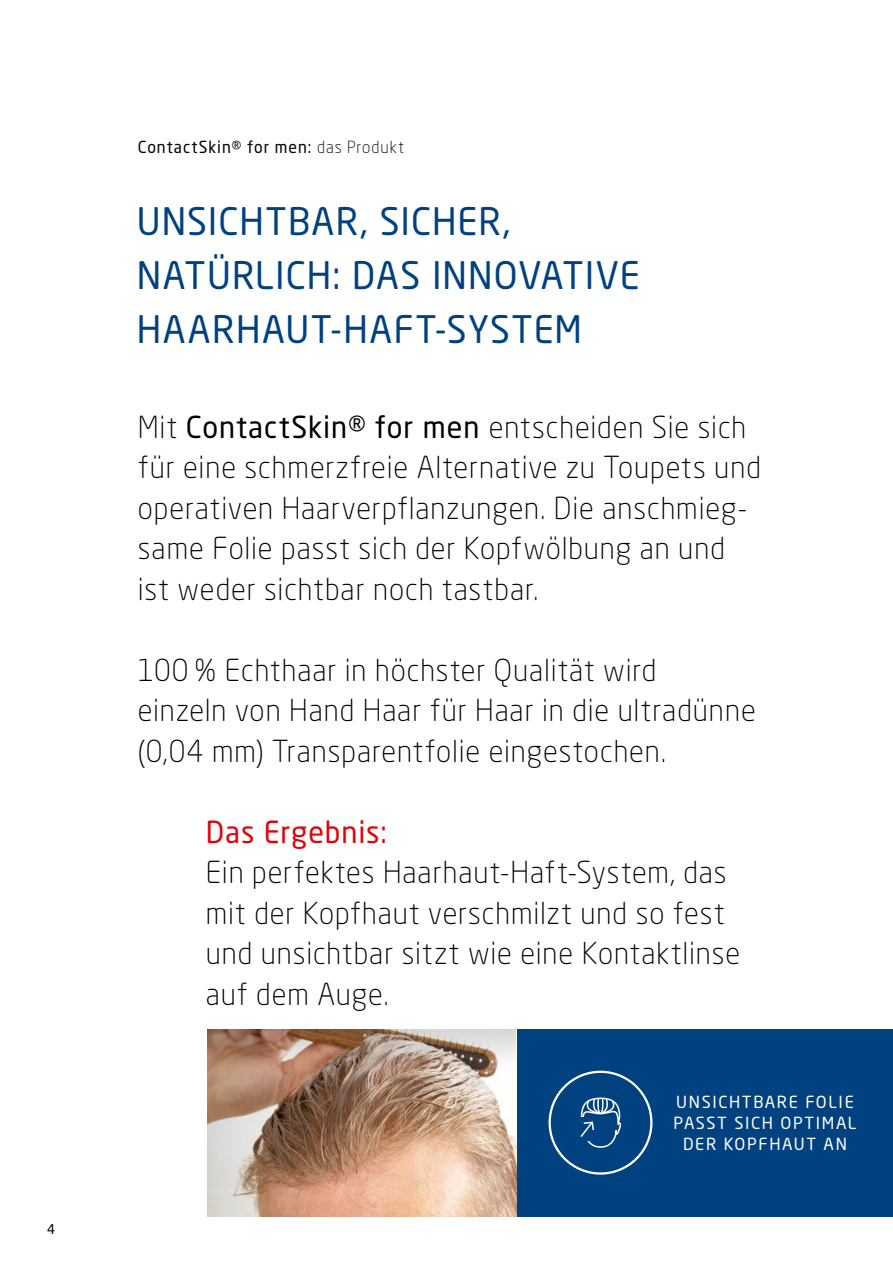
<style>
.page{position:relative;width:893px;height:1263px;background:#fff}
.page>*{position:absolute;margin:0;border:0;box-sizing:border-box;transform-origin:0 0}
.t1{font:37.5px/54px "Neo Sans Pro";letter-spacing:.035em;color:#00417f;scale:.96 1}
.t2{font:300 30px/40.5px "Neo Sans Pro";letter-spacing:.03em;color:#000;scale:.96 1}
.t3{font:30px "Neo Sans Pro";letter-spacing:.03em;color:#e3000b;scale:.96 1}
.t4{font:16.5px/21px "Neo Sans";letter-spacing:.1em;color:#fff;text-align:center}
.t5{font:16.5px "Neo Sans Pro";letter-spacing:.06em;color:#000;scale:.96 1}
.t6{font:13.5px "Neo Sans";color:#000}
.s1{font-weight:300}
.s2{font-weight:400}
</style>
<div class="page">
<div style="left:516px;top:1029px;width:377px;height:187px;background:#00417f"></div>
<div style="left:549px;top:1071px;width:103px;height:103px;border:2px solid #fff;border-radius:50%"></div>
<svg style="left:580px;top:1097px;width:42px;height:51px"></svg>
<svg style="left:207px;top:1131px;width:309px;height:85px;background:#cfaa91"></svg>
<img style="left:207px;top:1029px;width:309px;height:102px">
<p class="t6" style="left:47px;top:1221px;width:9px">4</p>
<p class="t5" style="left:138px;top:137px;width:279px">ContactSkin® for men: <span class="s1">das Produkt</span></p>
<p class="t1" style="left:137px;top:194px;width:525px">UNSICHTBAR, SICHER,<br>NATÜRLICH: DAS INNOVATIVE<br>HAARHAUT-HAFT-SYSTEM</p>
<p class="t2" style="left:138px;top:406px;width:651px">Mit <span class="s2">ContactSkin® for men</span> entscheiden Sie sich für eine schmerzfreie Alternative zu Toupets und operativen Haarverpflanzungen. Die anschmieg&shy;same Folie passt sich der Kopfwölbung an und ist weder sichtbar noch tastbar.</p>
<p class="t2" style="left:138px;top:649px;width:645px">100 % Echthaar in höchster Qualität wird<br>einzeln von Hand Haar für Haar in die ultradünne (0,04 mm) Transparentfolie eingestochen.</p>
<p class="t3" style="left:206px;top:813px;width:190px">Das Ergebnis:</p>
<p class="t2" style="left:206px;top:852px;width:558px">Ein perfektes Haarhaut-Haft-System, das mit der Kopfhaut verschmilzt und so fest und unsichtbar sitzt wie eine Kontaktlinse auf dem Auge.</p>
<p class="t4" style="left:674px;top:1091px;width:184px">UNSICHTBARE FOLIE<br>PASST SICH OPTIMAL<br>DER KOPFHAUT AN</p>
</div>
